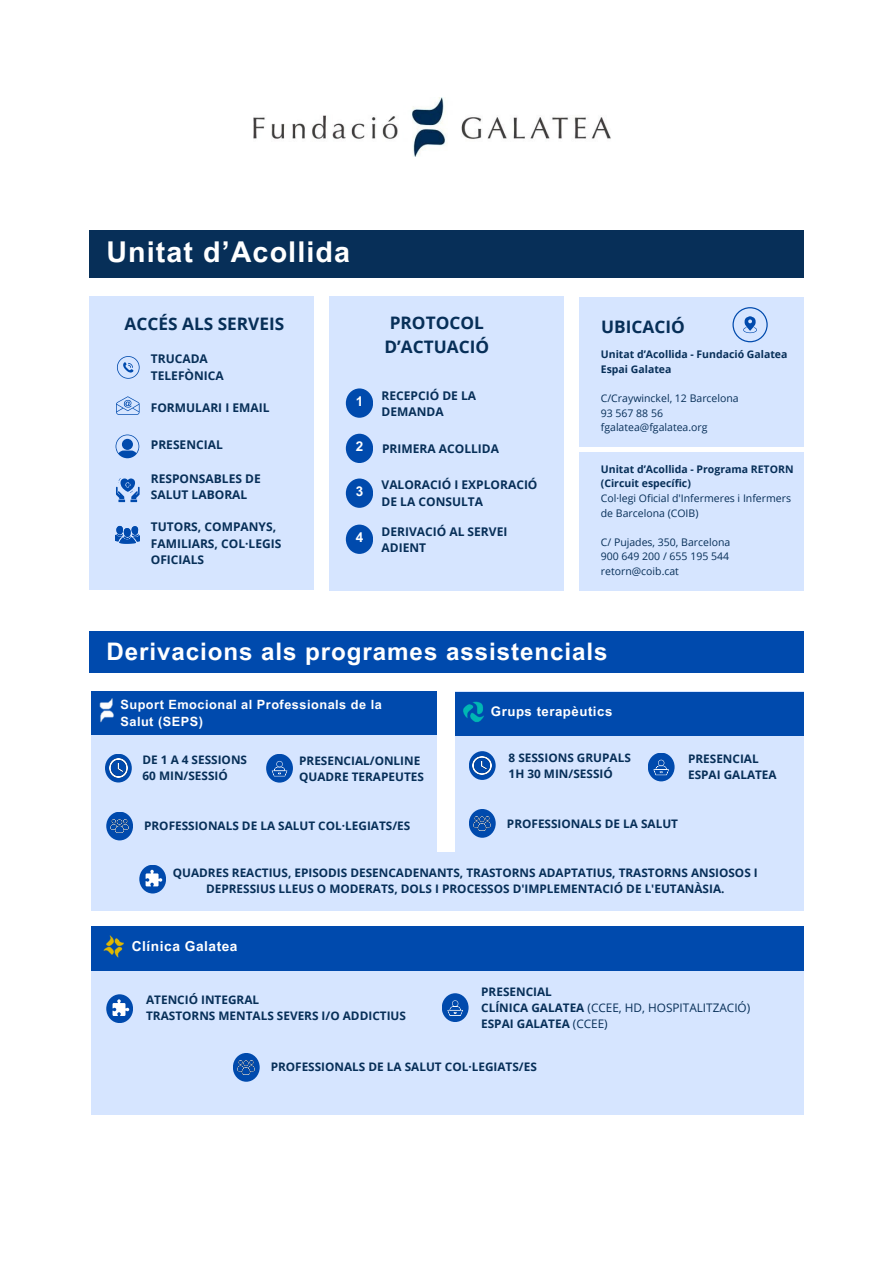
<style>
.page{position:relative;width:893px;height:1263px;background:#fff}
.page>*{position:absolute;margin:0;border:0;box-sizing:border-box;transform-origin:0 0}
.t1{font:700 28.65px "Arial MT Pro";letter-spacing:.04em;color:#fff}
.t2{font:700 24.15px "Arial MT Pro";letter-spacing:.04em;color:#fff}
.t3{font:700 17.25px/23.6px "Open Sans";color:#072f58;text-align:center}
.t4{font:700 13.73px "Arial MT Pro";letter-spacing:.04em;color:#fff}
.t5{font:700 13.5px "Arial MT Pro";color:#fff}
.t6{font:700 13.27px "Arial MT Pro";letter-spacing:.04em;color:#fff}
.t7{font:700 12.75px/16.4px "Arial MT Pro";letter-spacing:.04em;color:#fff}
.t8{font:700 12px/16.4px "Open Sans";color:#072f58}
.t9{font:700 11.77px/16px "Open Sans";color:#072f58}
.t10{font:10.5px/14.6px "Open Sans";color:#072f58}
.t11{font:700 10.5px "Open Sans";color:#072f58}
.s1{font-weight:400}
</style>
<div class="page">
<img style="left:254px;top:98px;width:357px;height:59px">
<div style="left:89px;top:230px;width:715px;height:47px;background:#072f58"></div>
<div style="left:579px;top:297px;width:225px;height:149px;background:#d6e5ff"></div>
<div style="left:329px;top:297px;width:235px;height:294px;background:#d6e5ff"></div>
<svg style="left:732px;top:307px;width:35px;height:35px"></svg>
<div style="left:346px;top:388px;width:27px;height:30px;background:#004aad;border-radius:50%"></div>
<div style="left:346px;top:478px;width:27px;height:30px;background:#004aad;border-radius:50%"></div>
<div style="left:346px;top:434px;width:27px;height:29px;background:#004aad;border-radius:50%"></div>
<div style="left:346px;top:525px;width:27px;height:29px;background:#004aad;border-radius:50%"></div>
<div style="left:89px;top:297px;width:225px;height:293px;background:#d6e5ff"></div>
<svg style="left:117px;top:356px;width:22px;height:23px"></svg>
<svg style="left:116px;top:434px;width:23px;height:24px"></svg>
<svg style="left:116px;top:478px;width:24px;height:24px"></svg>
<svg style="left:116px;top:396px;width:24px;height:19px"></svg>
<svg style="left:116px;top:526px;width:24px;height:17px"></svg>
<div style="left:579px;top:452px;width:224px;height:138px;background:#d6e5ff"></div>
<div style="left:89px;top:631px;width:715px;height:42px;background:#004aad"></div>
<div style="left:91px;top:853px;width:713px;height:58px;background:#d6e5ff"></div>
<div style="left:455px;top:691px;width:349px;height:164px;background:#d6e5ff"></div>
<div style="left:91px;top:926px;width:713px;height:188px;background:#d6e5ff"></div>
<div style="left:91px;top:691px;width:346px;height:164px;background:#d6e5ff"></div>
<div style="left:91px;top:691px;width:346px;height:44px;background:#004aad"></div>
<div style="left:455px;top:692px;width:349px;height:43px;background:#004aad"></div>
<div style="left:91px;top:926px;width:713px;height:44px;background:#004aad"></div>
<div style="left:266px;top:754px;width:27px;height:29px;background:#004aad;border-radius:50%"></div>
<svg style="left:272px;top:761px;width:15px;height:15px"></svg>
<div style="left:105px;top:754px;width:27px;height:28px;background:#004aad;border-radius:50%"></div>
<img style="left:109px;top:759px;width:19px;height:18px">
<div style="left:648px;top:753px;width:26px;height:28px;background:#004aad;border-radius:50%"></div>
<svg style="left:653px;top:760px;width:16px;height:15px"></svg>
<svg style="left:469px;top:751px;width:27px;height:29px"></svg>
<img style="left:473px;top:756px;width:18px;height:19px">
<div style="left:106px;top:812px;width:27px;height:28px;background:#004aad;border-radius:50%"></div>
<img style="left:111px;top:819px;width:17px;height:14px">
<div style="left:469px;top:809px;width:27px;height:29px;background:#004aad;border-radius:50%"></div>
<img style="left:473px;top:817px;width:18px;height:13px">
<div style="left:233px;top:1053px;width:27px;height:29px;background:#004aad;border-radius:50%"></div>
<img style="left:237px;top:1061px;width:18px;height:13px">
<div style="left:442px;top:993px;width:26px;height:29px;background:#004aad;border-radius:50%"></div>
<svg style="left:447px;top:1000px;width:16px;height:16px"></svg>
<div style="left:106px;top:994px;width:27px;height:29px;background:#004aad;border-radius:50%"></div>
<svg style="left:113px;top:999px;width:16px;height:17px"></svg>
<div style="left:139px;top:865px;width:27px;height:28px;background:#004aad;border-radius:50%"></div>
<svg style="left:146px;top:870px;width:16px;height:16px"></svg>
<img style="left:103px;top:935px;width:21px;height:23px">
<img style="left:99px;top:698px;width:15px;height:25px">
<img style="left:463px;top:701px;width:21px;height:21px">
<h1 class="t1" style="left:106px;top:241px;width:245px">Unitat d’Acollida</h1>
<h3 class="t3" style="left:125px;top:311px;width:161px">ACCÉS ALS SERVEIS</h3>
<p class="t8" style="left:151px;top:351px;width:74px">TRUCADA<br>TELEFÒNICA</p>
<p class="t8" style="left:151px;top:399px;width:120px">FORMULARI I EMAIL</p>
<p class="t8" style="left:151px;top:437px;width:73px">PRESENCIAL</p>
<p class="t8" style="left:151px;top:470px;width:111px">RESPONSABLES DE<br>SALUT LABORAL</p>
<p class="t8" style="left:151px;top:518px;width:132px">TUTORS, COMPANYS,<br>FAMILIARS, COL·LEGIS<br>OFICIALS</p>
<p class="t3" style="left:384px;top:311px;width:106px">PROTOCOL<br>D’ACTUACIÓ</p>
<p class="t5" style="left:356px;top:396px;width:9px">1</p>
<h5 class="t8" style="left:381px;top:387px;width:96px">RECEPCIÓ DE LA<br>DEMANDA</h5>
<p class="t5" style="left:356px;top:441px;width:9px">2</p>
<h5 class="t8" style="left:382px;top:440px;width:118px">PRIMERA ACOLLIDA</h5>
<p class="t5" style="left:356px;top:486px;width:9px">3</p>
<h5 class="t8" style="left:381px;top:476px;width:157px">VALORACIÓ I EXPLORACIÓ<br>DE LA CONSULTA</h5>
<h5 class="t5" style="left:356px;top:532px;width:9px">4</h5>
<p class="t8" style="left:381px;top:523px;width:127px">DERIVACIÓ AL SERVEI<br>ADIENT</p>
<h3 class="t3" style="left:601px;top:315px;width:85px">UBICACIÓ</h3>
<p class="t11" style="left:601px;top:347px;width:188px">Unitat d’Acollida - Fundació Galatea</p>
<h2 class="t11" style="left:601px;top:362px;width:72px">Espai Galatea</h2>
<p class="t10" style="left:601px;top:391px;width:139px">C/Craywinckel, 12 Barcelona</p>
<h4 class="t10" style="left:601px;top:405px;width:64px">93 567 88 56</h4>
<p class="t10" style="left:601px;top:420px;width:108px">fgalatea@fgalatea.org</p>
<p class="t11" style="left:601px;top:461px;width:194px">Unitat d’Acollida - Programa RETORN</p>
<p class="t11" style="left:601px;top:476px;width:92px">(Circuit específic)</p>
<p class="t10" style="left:601px;top:490px;width:192px">Col·legi Oficial d'Infermeres i Infermers de Barcelona (COIB)</p>
<p class="t10" style="left:601px;top:534px;width:131px">C/ Pujades, 350, Barcelona</p>
<p class="t10" style="left:601px;top:549px;width:130px">900 649 200 / 655 195 544</p>
<p class="t10" style="left:601px;top:564px;width:80px">retorn@coib.cat</p>
<h5 class="t2" style="left:106px;top:642px;width:503px">Derivacions als programes assistencials</h5>
<h5 class="t7" style="left:120px;top:698px;width:263px">Suport Emocional al Professionals de la<br>Salut (SEPS)</h5>
<p class="t6" style="left:491px;top:706px;width:123px">Grups terapèutics</p>
<p class="t9" style="left:299px;top:752px;width:126px">PRESENCIAL/ONLINE<br>QUADRE TERAPEUTES</p>
<h5 class="t9" style="left:508px;top:749px;width:124px">8 SESSIONS GRUPALS<br>1H 30 MIN/SESSIÓ</h5>
<p class="t9" style="left:688px;top:750px;width:90px">PRESENCIAL<br>ESPAI GALATEA</p>
<p class="t9" style="left:144px;top:817px;width:268px">PROFESSIONALS DE LA SALUT COL·LEGIATS/ES</p>
<h4 class="t9" style="left:507px;top:815px;width:173px">PROFESSIONALS DE LA SALUT</h4>
<h5 class="t9" style="left:142px;top:752px;width:106px">DE 1 A 4 SESSIONS<br>60 MIN/SESSIÓ</h5>
<p class="t9" style="left:173px;top:864px;width:586px;line-height:16.4px;text-align:center">QUADRES REACTIUS, EPISODIS DESENCADENANTS, TRASTORNS ADAPTATIUS, TRASTORNS ANSIOSOS I<br>DEPRESSIUS LLEUS O MODERATS, DOLS I PROCESSOS D'IMPLEMENTACIÓ DE L'EUTANÀSIA.</p>
<h5 class="t4" style="left:132px;top:941px;width:107px">Clínica Galatea</h5>
<h5 class="t9" style="left:146px;top:992px;width:261px">ATENCIÓ INTEGRAL<br>TRASTORNS MENTALS SEVERS I/O ADDICTIUS</h5>
<p class="t9" style="left:481px;top:983px;width:270px;line-height:16.4px">PRESENCIAL<br>CLÍNICA GALATEA <span class="s1">(CCEE, HD, HOSPITALITZACIÓ)<br></span>ESPAI GALATEA <span class="s1">(CCEE)</span></p>
<h5 class="t9" style="left:271px;top:1059px;width:268px">PROFESSIONALS DE LA SALUT COL·LEGIATS/ES</h5>
</div>
